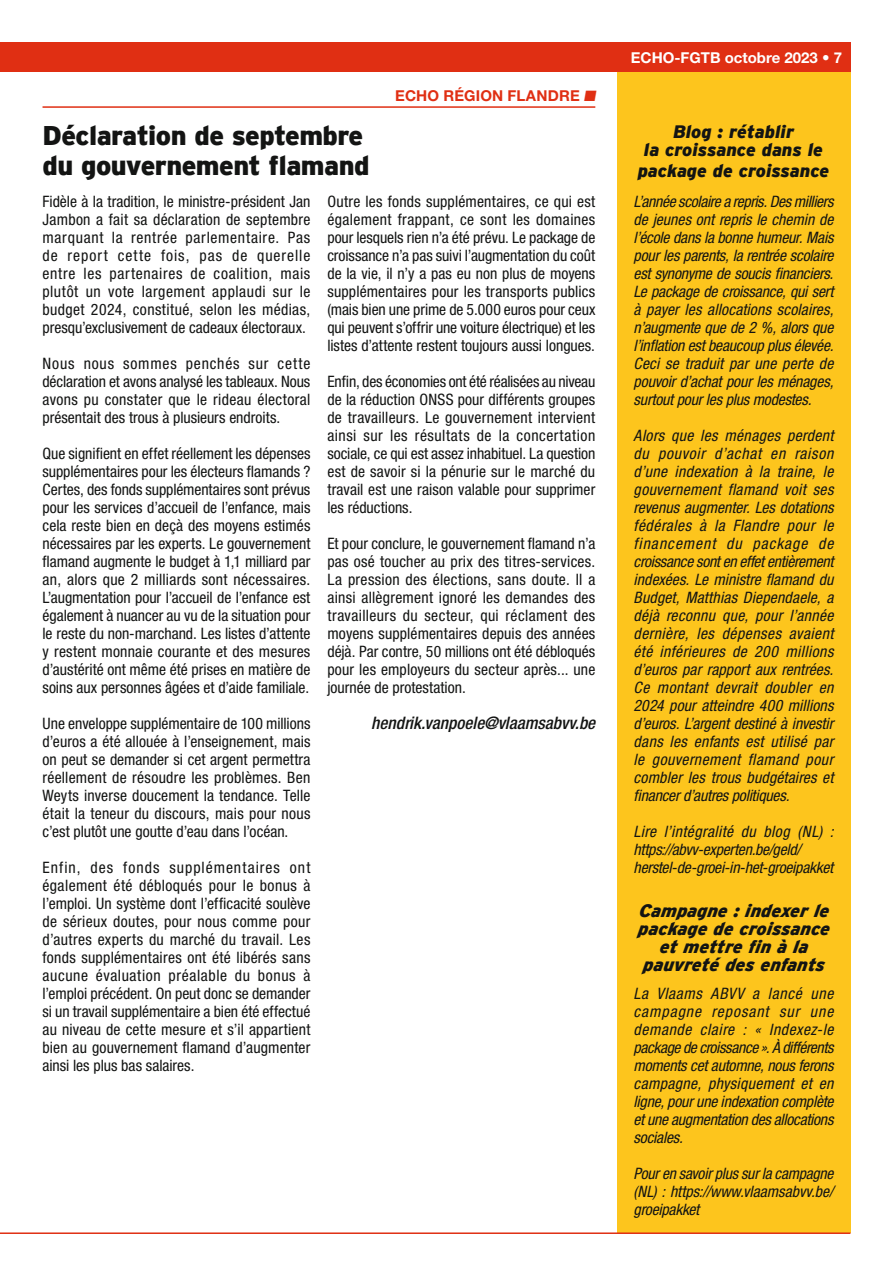
<style>
.page{position:relative;width:893px;height:1263px;background:#fff}
.page>*{position:absolute;margin:0;border:0;box-sizing:border-box;transform-origin:0 0}
.t1{font:900 27px/30px "Interstate";letter-spacing:-.02em;color:#131413}
.t2{font:italic 900 18px/18px "Interstate";color:#131413;text-align:center}
.t3{font:italic 500 condensed 17.25px "Helvetica Neue LT Std";color:#131413}
.t4{font:condensed 15.75px/18px "Helvetica Neue LT Std";color:#131413;text-align:justify}
.t5{font:italic condensed 15.75px/18px "Helvetica Neue LT Std";letter-spacing:-.01em;color:#131413;text-align:justify}
.t6{font:700 15px "Helvetica Neue LT Std";color:#fff}
.t7{font:700 15px "Helvetica Neue LT Std";letter-spacing:.01em;color:#e02f13}
</style>
<div class="page">
<div style="left:617px;top:57px;width:233px;height:1176px;background:#fdc51d"></div>
<hr style="left:0;top:1232px;width:850px;height:2px;background:#e02f13">
<div style="left:0;top:43px;width:850px;height:29px;background:#e02f13"></div>
<hr style="left:43px;top:106px;width:552px;height:2px;background:#e02f13">
<p class="t7" style="left:395px;top:86px;width:204px">ECHO RÉGION FLANDRE ■</p>
<h1 class="t1" style="left:43px;top:120px;width:328px">Déclaration de septembre du gouvernement flamand</h1>
<p class="t4" style="left:43px;top:192px;width:269px">Fidèle à la tradition, le ministre-président Jan Jambon a fait sa déclaration de septembre marquant la rentrée parlementaire. Pas de report cette fois, pas de querelle entre les partenaires de coalition, mais plutôt un vote largement applaudi sur le budget 2024, constitué, selon les médias, presqu’exclusivement de cadeaux électoraux.</p>
<p class="t4" style="left:43px;top:354px;width:269px">Nous nous sommes penchés sur cette déclaration et avons analysé les tableaux. Nous avons pu constater que le rideau électoral présentait des trous à plusieurs endroits.</p>
<p class="t4" style="left:43px;top:444px;width:269px">Que signifient en effet réellement les dépenses supplémentaires pour les électeurs flamands ?<br>Certes, des fonds supplémentaires sont prévus pour les services d’accueil de l’enfance, mais cela reste bien en deçà des moyens estimés nécessaires par les experts. Le gouvernement flamand augmente le budget à 1,1 milliard par an, alors que 2 milliards sont nécessaires.<br>L’augmentation pour l’accueil de l’enfance est également à nuancer au vu de la situation pour le reste du non-marchand. Les listes d’attente y restent monnaie courante et des mesures d’austérité ont même été prises en matière de soins aux personnes âgées et d’aide familiale.</p>
<p class="t4" style="left:43px;top:714px;width:269px">Une enveloppe supplémentaire de 100 millions d’euros a été allouée à l’enseignement, mais on peut se demander si cet argent permettra réellement de résoudre les problèmes. Ben Weyts inverse doucement la tendance. Telle était la teneur du discours, mais pour nous c’est plutôt une goutte d’eau dans l’océan.</p>
<p class="t4" style="left:43px;top:858px;width:269px">Enfin, des fonds supplémentaires ont également été débloqués pour le bonus à l’emploi. Un système dont l’efficacité soulève de sérieux doutes, pour nous comme pour d’autres experts du marché du travail. Les fonds supplémentaires ont été libérés sans aucune évaluation préalable du bonus à l’emploi précédent. On peut donc se demander si un travail supplémentaire a bien été effectué au niveau de cette mesure et s’il appartient bien au gouvernement flamand d’augmenter ainsi les plus bas salaires.</p>
<p class="t4" style="left:327px;top:192px;width:269px">Outre les fonds supplémentaires, ce qui est également frappant, ce sont les domaines pour lesquels rien n’a été prévu. Le package de croissance n’a pas suivi l’augmentation du coût de la vie, il n’y a pas eu non plus de moyens supplémentaires pour les transports publics (mais bien une prime de 5.000 euros pour ceux qui peuvent s’offrir une voiture électrique) et les listes d’attente restent toujours aussi longues.</p>
<p class="t4" style="left:327px;top:372px;width:269px">Enfin, des économies ont été réalisées au niveau de la réduction ONSS pour différents groupes de travailleurs. Le gouvernement intervient ainsi sur les résultats de la concertation sociale, ce qui est assez inhabituel. La question est de savoir si la pénurie sur le marché du travail est une raison valable pour supprimer les réductions.</p>
<p class="t4" style="left:327px;top:534px;width:269px">Et pour conclure, le gouvernement flamand n’a pas osé toucher au prix des titres-services.<br>La pression des élections, sans doute. Il a ainsi allègrement ignoré les demandes des travailleurs du secteur, qui réclament des moyens supplémentaires depuis des années déjà. Par contre, 50 millions ont été débloqués pour les employeurs du secteur après... une journée de protestation.</p>
<p class="t3" style="left:371px;top:712px;width:225px">hendrik.vanpoele@vlaamsabvv.be</p>
<p class="t6" style="left:631px;top:48px;width:213px">ECHO-FGTB octobre 2023 • 7</p>
<p class="t2" style="left:644px;top:122px;width:181px">Blog : rétablir<br>la croissance dans le</p>
<p class="t2" style="left:638px;top:161px;width:193px">package de croissance</p>
<p class="t5" style="left:634px;top:192px;width:201px">L’année scolaire a repris. Des milliers de jeunes ont repris le chemin de l’école dans la bonne humeur. Mais pour les parents, la rentrée scolaire est synonyme de soucis financiers.<br>Le package de croissance, qui sert à payer les allocations scolaires, n’augmente que de 2 %, alors que l’inflation est beaucoup plus élevée.<br>Ceci se traduit par une perte de pouvoir d’achat pour les ménages, surtout pour les plus modestes.</p>
<p class="t5" style="left:634px;top:426px;width:201px">Alors que les ménages perdent du pouvoir d’achat en raison d’une indexation à la traine, le gouvernement flamand voit ses revenus augmenter. Les dotations fédérales à la Flandre pour le financement du package de croissance sont en effet entièrement indexées. Le ministre flamand du Budget, Matthias Diependaele, a déjà reconnu que, pour l’année dernière, les dépenses avaient été inférieures de 200 millions d’euros par rapport aux rentrées.<br>Ce montant devrait doubler en 2024 pour atteindre 400 millions d’euros. L’argent destiné à investir dans les enfants est utilisé par le gouvernement flamand pour combler les trous budgétaires et financer d’autres politiques.</p>
<p class="t5" style="left:634px;top:823px;width:201px;text-align:left">Lire l’intégralité du blog (NL) : https://abvv-experten.be/geld/ herstel-de-groei-in-het-groeipakket</p>
<p class="t2" style="left:638px;top:902px;width:197px">Campagne : indexer le package de croissance et mettre fin à la pauvreté des enfants</p>
<p class="t5" style="left:634px;top:984px;width:201px">La Vlaams ABVV a lancé une campagne reposant sur une demande claire : « Indexez-le package de croissance ». À différents moments cet automne, nous ferons campagne, physiquement et en ligne, pour une indexation complète et une augmentation des allocations sociales.</p>
<p class="t5" style="left:634px;top:1164px;width:201px">Pour en savoir plus sur la campagne (NL) : https://www.vlaamsabvv.be/ groeipakket</p>
</div>
